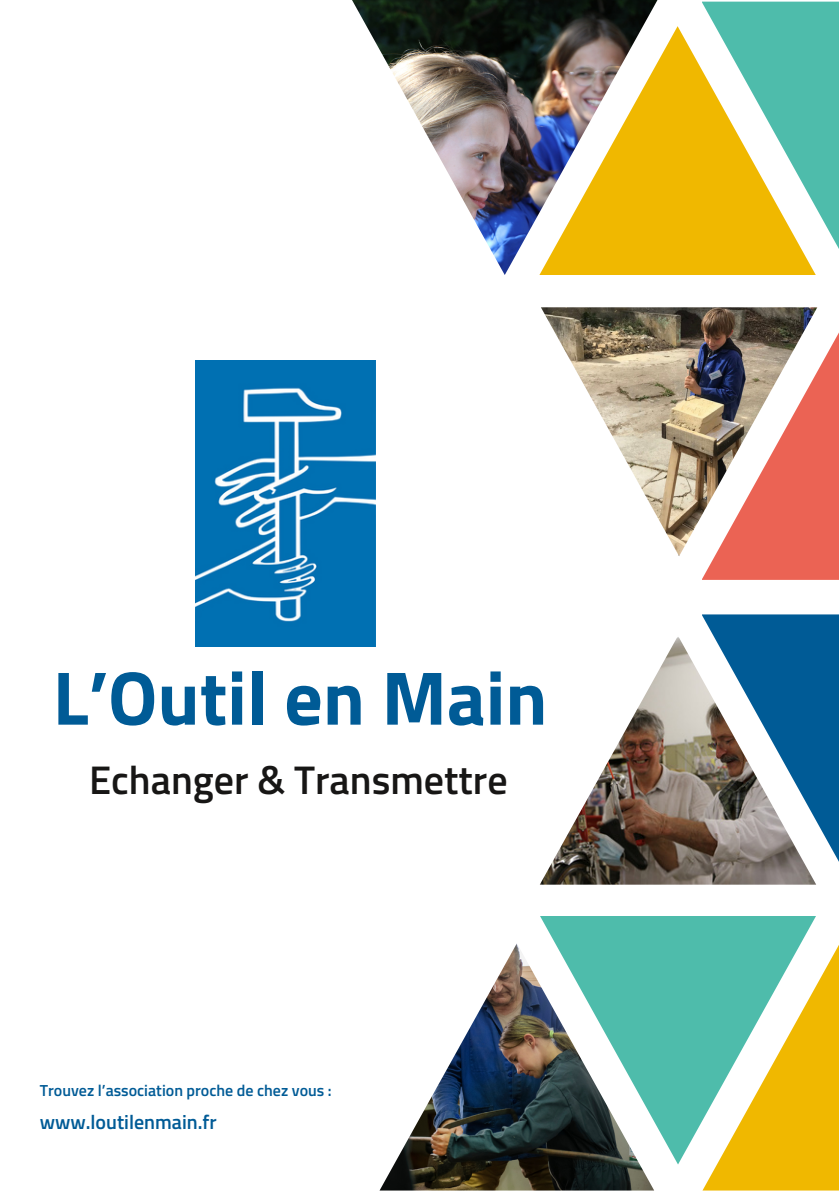
<style>
.page{position:relative;width:839px;height:1191px;background:#fff}
.page>*{position:absolute;margin:0;border:0;box-sizing:border-box;transform-origin:0 0}
.t1{font:700 76px "Titillium Web";color:#005b96}
.t2{font:600 40px "Titillium Web";color:#171615}
.t3{font:600 20px "Titillium Web";color:#005b96}
.t4{font:600 16px "Titillium Web";color:#005b96}
</style>
<div class="page">
<img style="left:196px;top:360px;width:179px;height:287px">
<svg style="left:702px;top:2px;width:136px;height:245px;background:#5bc1b1"></svg>
<svg style="left:702px;top:334px;width:136px;height:246px;background:#ec6e60"></svg>
<svg style="left:702px;top:614px;width:136px;height:246px;background:#13679e"></svg>
<svg style="left:703px;top:946px;width:135px;height:244px;background:#f1bd13"></svg>
<img style="left:541px;top:307px;width:276px;height:249px">
<svg style="left:657px;top:26px;width:158px;height:249px;fill:#f0b800"></svg>
<img style="left:352px;top:0;width:305px;height:275px">
<img style="left:379px;top:943px;width:275px;height:248px">
<img style="left:540px;top:636px;width:276px;height:248px">
<svg style="left:539px;top:916px;width:277px;height:249px;fill:#4ebcab"></svg>
<h3 class="t1" style="left:53px;top:639px;width:496px">L’Outil en Main</h3>
<p class="t2" style="left:89px;top:749px;width:420px">Echanger &amp; Transmettre</p>
<p class="t4" style="left:40px;top:1078px;width:293px">Trouvez l’association proche de chez vous :</p>
<h2 class="t3" style="left:40px;top:1107px;width:178px">www.loutilenmain.fr</h2>
</div>
